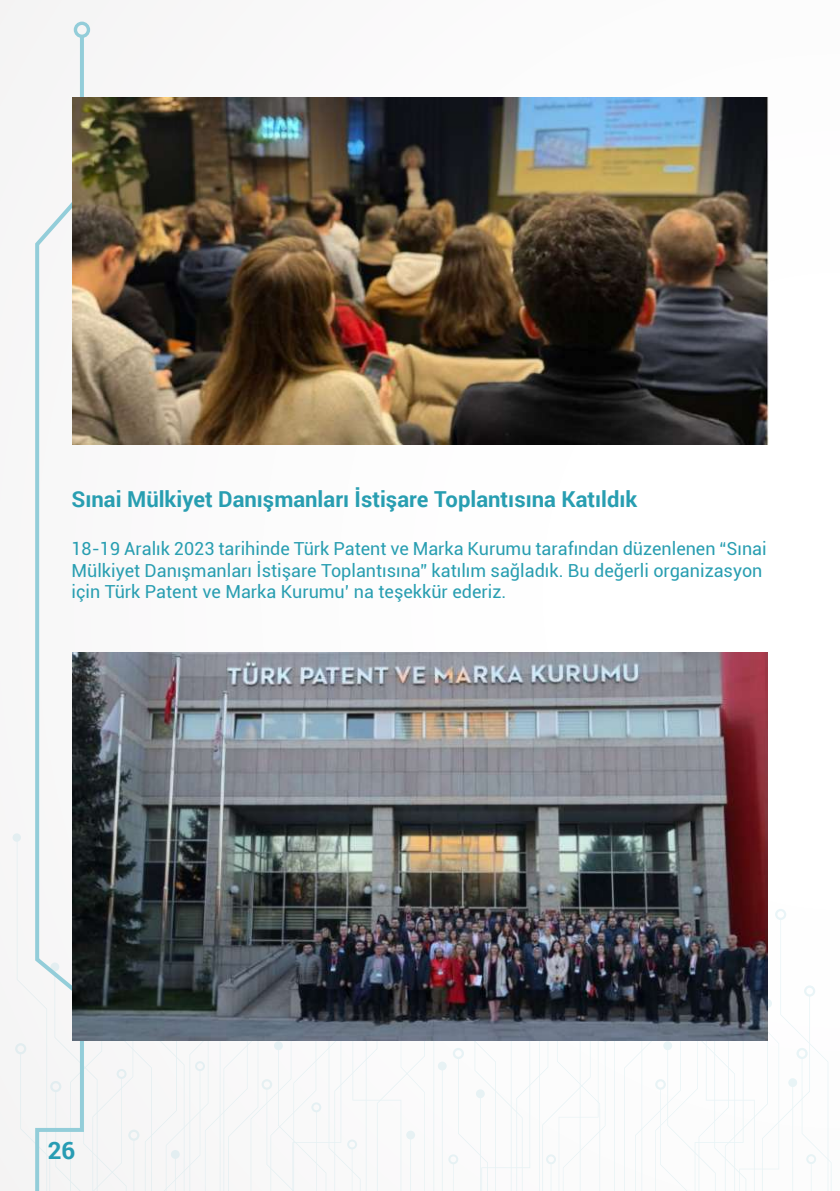
<style>
.page{position:relative;width:840px;height:1191px;background:#fff}
.page>*{position:absolute;margin:0;border:0;box-sizing:border-box;transform-origin:0 0}
.t1{font:700 24px "Roboto";color:#289cb3}
.t2{font:700 22px "Roboto";color:#289eb1}
.t3{font:18px/21.6px "Roboto";color:#289eb1}
</style>
<div class="page">
<svg style="left:33px;top:32px;width:53px;height:745px"></svg>
<svg style="left:74px;top:22px;width:16px;height:16px"></svg>
<svg style="left:1px;top:777px;width:830px;height:414px"></svg>
<img style="left:72px;top:98px;width:695px;height:346px">
<img style="left:73px;top:652px;width:693px;height:388px">
<p class="t2" style="left:71px;top:484px;width:567px">Sınai Mülkiyet Danışmanları İstişare Toplantısına Katıldık</p>
<p class="t3" style="left:71px;top:537px;width:696px">18-19 Aralık 2023 tarihinde Türk Patent ve Marka Kurumu tarafından düzenlenen “Sınai<br>Mülkiyet Danışmanları İstişare Toplantısına” katılım sağladık. Bu değerli organizasyon için Türk Patent ve Marka Kurumu’ na teşekkür ederiz.</p>
<h1 class="t1" style="left:48px;top:1133px;width:29px">26</h1>
</div>
